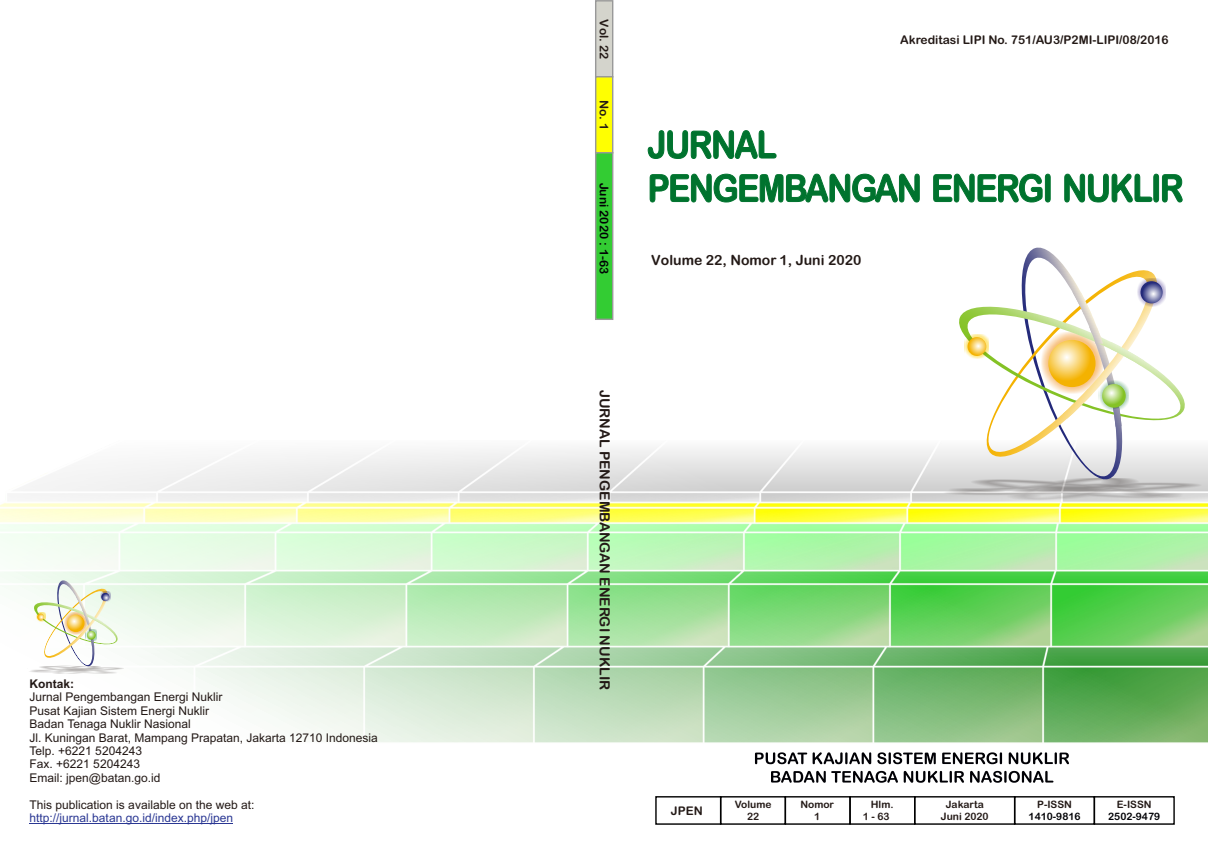
<style>
.page{position:relative;width:1208px;height:842px;background:#fff}
.page>*{position:absolute;margin:0;border:0;box-sizing:border-box;transform-origin:0 0}
.t1{font:14px "Arial Rounded MT Bold";color:#231916}
.t2{font:12px/13.4px "Arial";color:#231916}
.t3{font:12px "Arial Rounded MT Bold";color:#231916}
.t4{font:12px "Arial";color:#2a3793}
.t5{font:12px "Arial Rounded MT Bold";color:#000005}
.t6{font:700 12px "Arial";color:#231916}
.t7{font:11.9px "Arial Rounded MT Bold";color:#231916}
.t8{font:10.2px/11.8px "Arial Rounded MT Bold";color:#231916;text-align:center}
.t9{font:10.2px "Arial Rounded MT Bold";color:#000005}
</style>
<div class="page">
<img style="left:0;top:447px;width:1208px;height:296px">
<hr style="left:30px;top:823px;width:203px;height:1px;background:#2a3793">
<div style="left:28px;top:666px;width:96px;height:8px;background:#231916;opacity:.49"></div>
<svg style="left:32px;top:578px;width:88px;height:90px"></svg>
<svg style="left:648px;top:130px;width:534px;height:72px"></svg>
<svg style="left:755px;top:752px;width:314px;height:31px"></svg>
<div style="left:655px;top:796px;width:66px;height:29px;border:1px solid #000"></div>
<div style="left:720px;top:796px;width:66px;height:29px;border:1px solid #000"></div>
<div style="left:784px;top:796px;width:66px;height:29px;border:1px solid #000"></div>
<div style="left:849px;top:796px;width:66px;height:29px;border:1px solid #000"></div>
<div style="left:914px;top:796px;width:101px;height:29px;border:1px solid #000"></div>
<div style="left:1014px;top:796px;width:81px;height:29px;border:1px solid #000"></div>
<svg style="left:595px;top:0;width:19px;height:320px;background:#8fd05d"></svg>
<div style="left:1093px;top:796px;width:81px;height:29px;border:1px solid #000"></div>
<div style="left:942px;top:478px;width:259px;height:23px;background:#231916;opacity:.49"></div>
<svg style="left:952px;top:247px;width:239px;height:238px"></svg>
<div style="left:964px;top:334px;width:25px;height:25px;background:#fdd000;opacity:.49"></div>
<svg style="left:967px;top:337px;width:19px;height:19px"></svg>
<p class="t6" style="left:30px;top:679px;width:46px">Kontak:</p>
<p class="t2" style="left:30px;top:691px;width:350px">Jurnal Pengembangan Energi Nuklir<br>Pusat Kajian Sistem Energi Nuklir<br>Badan Tenaga Nuklir Nasional<br>Jl. Kuningan Barat, Mampang Prapatan, Jakarta 12710 Indonesia<br>Telp. +6221 5204243<br>Fax. +6221 5204243<br>Email: jpen@batan.go.id</p>
<p class="t2" style="left:30px;top:799px;width:226px">This publication is available on the web at:</p>
<p class="t4" style="left:30px;top:813px;width:205px">http://jurnal.batan.go.id/index.php/jpen</p>
<p class="t3" style="left:608px;top:19px;width:41px;rotate:90deg">Vol. 22</p>
<p class="t3" style="left:608px;top:100px;width:32px;rotate:90deg">No. 1</p>
<p class="t5" style="left:611px;top:183px;width:93px;rotate:90deg">Juni 2020 : 1-63</p>
<p class="t3" style="left:900px;top:35px;width:270px">Akreditasi LIPI No. 751/AU3/P2MI-LIPI/08/2016</p>
<p class="t1" style="left:651px;top:255px;width:211px">Volume 22, Nomor 1, Juni 2020</p>
<p class="t1" style="left:610px;top:390px;width:302px;rotate:90deg">JURNAL PENGEMBANGAN ENERGI NUKLIR</p>
<p class="t7" style="left:671px;top:806px;width:33px">JPEN</p>
<p class="t8" style="left:734px;top:800px;width:38px">Volume<br>22</p>
<p class="t8" style="left:800px;top:800px;width:35px">Nomor<br>1</p>
<p class="t8" style="left:862px;top:800px;width:32px;text-align:left;text-indent:8px">Hlm.<br>1 - 63</p>
<p class="t8" style="left:941px;top:800px;width:49px">Jakarta<br>Juni 2020</p>
<p class="t8" style="left:1037px;top:800px;width:36px">P-ISSN</p>
<p class="t9" style="left:1028px;top:812px;width:53px">1410-9816</p>
<p class="t8" style="left:1116px;top:800px;width:36px">E-ISSN</p>
<p class="t9" style="left:1108px;top:812px;width:53px">2502-9479</p>
</div>
